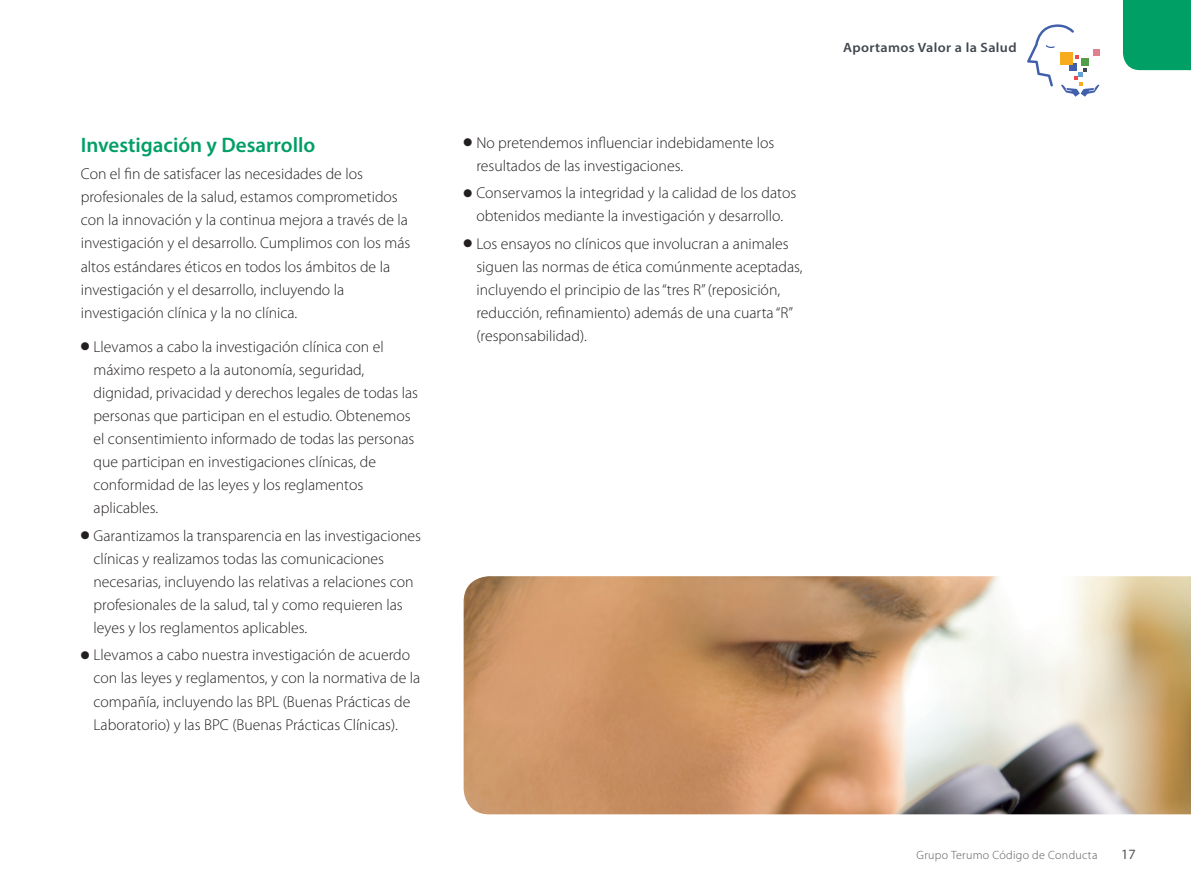
<style>
.page{position:relative;width:1191px;height:893px;background:#fff}
.page>*{position:absolute;margin:0;border:0;box-sizing:border-box;transform-origin:0 0}
.t1{font:600 21px "Myriad Pro";color:#009f66}
.t2{font:300 15.75px/23.1px "Myriad Pro";color:#231f20}
.t3{font:14.25px "Myriad Pro";color:#57585a}
.t4{font:600 13.5px "Myriad Pro";letter-spacing:.025em;color:#41474f;scale:1.05 1}
.t5{font:300 12px "Myriad Pro";letter-spacing:.025em;color:#57585a}
</style>
<div class="page">
<svg style="left:1027px;top:24px;width:72px;height:73px"></svg>
<img style="left:463px;top:576px;width:727px;height:238px">
<div style="left:1123px;top:0;width:68px;height:70px;background:#009f66"></div>
<h1 class="t1" style="left:81px;top:131px;width:236px">Investigación y Desarrollo</h1>
<p class="t2" style="left:81px;top:162px;width:331px">Con el fin de satisfacer las necesidades de los profesionales de la salud, estamos comprometidos con la innovación y la continua mejora a través de la investigación y el desarrollo. Cumplimos con los más altos estándares éticos en todos los ámbitos de la investigación y el desarrollo, incluyendo la investigación clínica y la no clínica.</p>
<p class="t2" style="left:94px;top:335px;width:326px;text-indent:-13px">● Llevamos a cabo la investigación clínica con el máximo respeto a la autonomía, seguridad, dignidad, privacidad y derechos legales de todas las personas que participan en el estudio. Obtenemos el consentimiento informado de todas las personas que participan en investigaciones clínicas, de conformidad de las leyes y los reglamentos aplicables.</p>
<p class="t2" style="left:94px;top:524px;width:329px;text-indent:-13px">● Garantizamos la transparencia en las investigaciones clínicas y realizamos todas las comunicaciones necesarias, incluyendo las relativas a relaciones con profesionales de la salud, tal y como requieren las leyes y los reglamentos aplicables.</p>
<p class="t2" style="left:94px;top:643px;width:328px;text-indent:-13px">● Llevamos a cabo nuestra investigación de acuerdo con las leyes y reglamentos, y con la normativa de la compañía, incluyendo las BPL (Buenas Prácticas de Laboratorio) y las BPC (Buenas Prácticas Clínicas).</p>
<p class="t2" style="left:476px;top:131px;width:299px;text-indent:-13px">● No pretendemos influenciar indebidamente los resultados de las investigaciones.</p>
<p class="t2" style="left:463px;top:181px;width:334px;text-align:center">● Conservamos la integridad y la calidad de los datos obtenidos mediante la investigación y desarrollo.</p>
<p class="t2" style="left:476px;top:232px;width:328px;text-indent:-13px">● Los ensayos no clínicos que involucran a animales siguen las normas de ética comúnmente aceptadas, incluyendo el principio de las “tres R” (reposición, reducción, refinamiento) además de una cuarta “R” (responsabilidad).</p>
<p class="t4" style="left:843px;top:38px;width:167px">Aportamos Valor a la Salud</p>
<p class="t5" style="left:916px;top:848px;width:182px">Grupo Terumo Código de Conducta</p>
<p class="t3" style="left:1121px;top:845px;width:16px">17</p>
</div>
